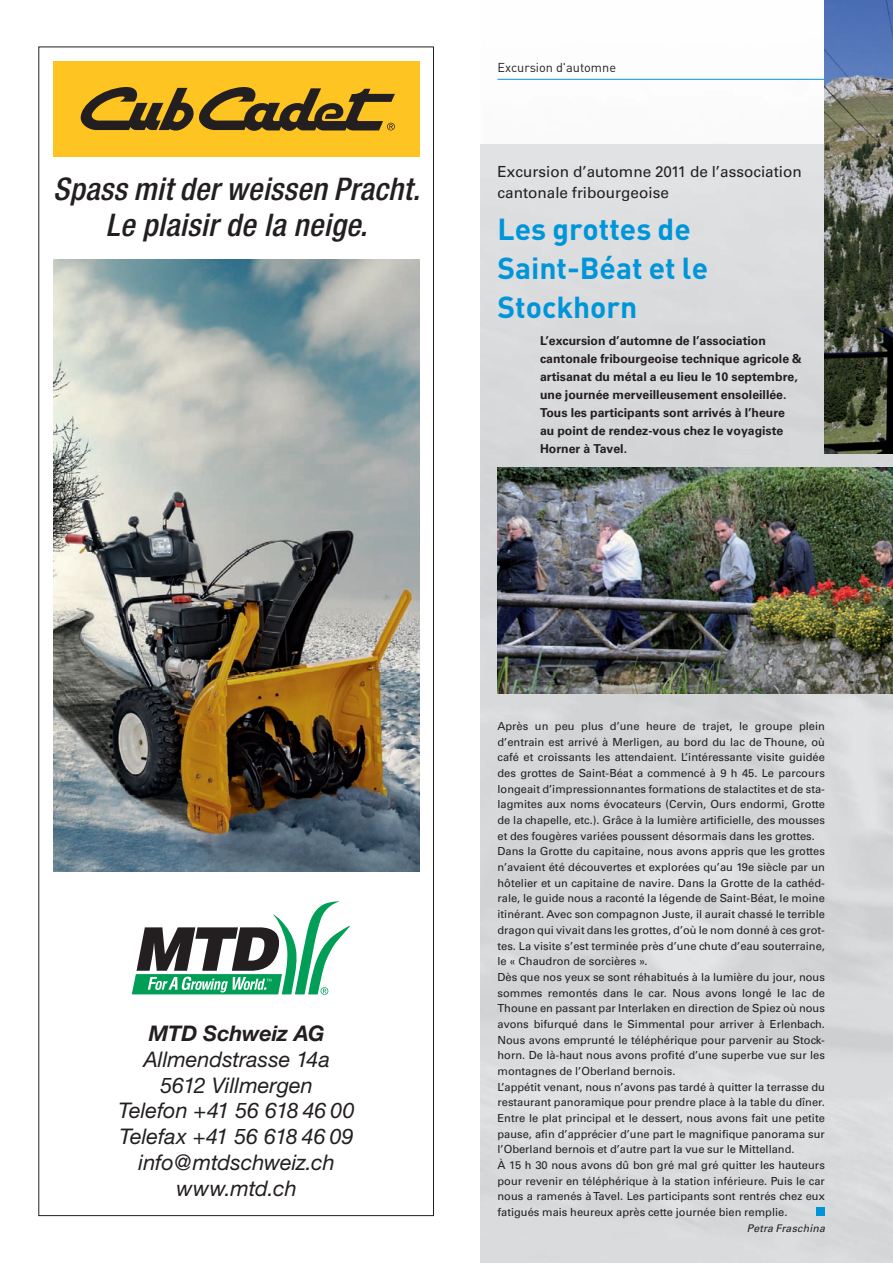
<style>
.page{position:relative;width:893px;height:1263px;background:#fff}
.page>*{position:absolute;margin:0;border:0;box-sizing:border-box;transform-origin:0 0}
.t1{font:italic 500 condensed 31.2px/36px "Helvetica Neue";letter-spacing:.01em;color:#231f20;text-align:center}
.t2{font:700 30px/39px "DIN";color:#0095d9}
.t3{font:italic 21.6px/25.8px "Helvetica Neue";color:#231f20;text-align:center}
.t4{font:italic 700 21.6px "Helvetica Neue";color:#231f20}
.t5{font:15.3px/21px "Univers";color:#231f20}
.t6{font:12.75px "DIN";color:#231f20}
.t7{font:700 12.3px/18px "Univers";color:#231f20}
.t8{font:11.1px/15.6px "Univers";color:#231f20}
.t9{font:italic 10.5px "Univers";letter-spacing:.015em;color:#231f20}
</style>
<div class="page">
<img style="left:497px;top:0;width:328px;height:144px">
<img style="left:480px;top:144px;width:413px;height:1119px">
<svg style="left:132px;top:901px;width:218px;height:94px"></svg>
<div style="left:53px;top:61px;width:367px;height:95px;background:#fec422"></div>
<svg style="left:80px;top:87px;width:315px;height:44px"></svg>
<img style="left:53px;top:260px;width:366px;height:612px">
<hr style="left:497px;top:79px;width:396px;height:1px;background:#0095d9">
<div style="left:816px;top:1207px;width:9px;height:9px;background:#0095d9"></div>
<img style="left:497px;top:468px;width:396px;height:225px">
<img style="left:825px;top:0;width:68px;height:454px">
<h1 class="t1" style="left:53px;top:170px;width:368px">Spass mit der weissen Pracht.<br>Le plaisir de la neige.</h1>
<p class="t6" style="left:497px;top:59px;width:120px">Excursion d'automne</p>
<h3 class="t5" style="left:497px;top:161px;width:306px">Excursion d’automne 2011 de l’association cantonale fribourgeoise</h3>
<h2 class="t2" style="left:497px;top:208px;width:212px">Les grottes de<br>Saint-Béat et le<br>Stockhorn</h2>
<p class="t7" style="left:540px;top:331px;width:263px">L’excursion d’automne de l’association cantonale fribourgeoise technique agricole &amp; artisanat du métal a eu lieu le 10 septembre, une journée merveilleusement ensoleillée.<br>Tous les participants sont arrivés à l’heure au point de rendez-vous chez le voyagiste Horner à Tavel.</p>
<h3 class="t4" style="left:149px;top:1020px;width:177px">MTD Schweiz AG</h3>
<h3 class="t3" style="left:118px;top:1046px;width:238px">Allmendstrasse 14a<br>5612 Villmergen<br>Telefon +41 56 618 46 00<br>Telefax +41 56 618 46 09 info@mtdschweiz.ch www.mtd.ch</h3>
<p class="t8" style="left:497px;top:718px;width:329px">Après un peu plus d’une heure de trajet, le groupe plein d’entrain est arrivé à Merligen, au bord du lac de Thoune, où café et croissants les attendaient. L’intéressante visite guidée des grottes de Saint-Béat a commencé à 9 h 45. Le parcours longeait d’impressionnantes formations de stalactites et de sta&shy;lagmites aux noms évocateurs (Cervin, Ours endormi, Grotte de la chapelle, etc.). Grâce à la lumière artificielle, des mousses et des fougères variées poussent désormais dans les grottes.<br>Dans la Grotte du capitaine, nous avons appris que les grottes n’avaient été découvertes et explorées qu’au 19e siècle par un hôtelier et un capitaine de navire. Dans la Grotte de la cathéd&shy;rale, le guide nous a raconté la légende de Saint-Béat, le moine itinérant. Avec son compagnon Juste, il aurait chassé le terrible dragon qui vivait dans les grottes, d’où le nom donné à ces grot&shy;tes. La visite s’est terminée près d’une chute d’eau souterraine, le « Chaudron de sorcières ».<br>Dès que nos yeux se sont réhabitués à la lumière du jour, nous sommes remontés dans le car. Nous avons longé le lac de Thoune en passant par Interlaken en direction de Spiez où nous avons bifurqué dans le Simmental pour arriver à Erlenbach.<br>Nous avons emprunté le téléphérique pour parvenir au Stock&shy;horn. De là-haut nous avons profité d’une superbe vue sur les montagnes de l’Oberland bernois.<br>L’appétit venant, nous n’avons pas tardé à quitter la terrasse du restaurant panoramique pour prendre place à la table du dîner.<br>Entre le plat principal et le dessert, nous avons fait une petite pause, afin d’apprécier d’une part le magnifique panorama sur l’Oberland bernois et d’autre part la vue sur le Mittelland.<br>À 15 h 30 nous avons dû bon gré mal gré quitter les hauteurs pour revenir en téléphérique à la station inférieure. Puis le car nous a ramenés à Tavel. Les participants sont rentrés chez eux fatigués mais heureux après cette journée bien remplie.</p>
<p class="t9" style="left:747px;top:1222px;width:79px">Petra Fraschina</p>
</div>
